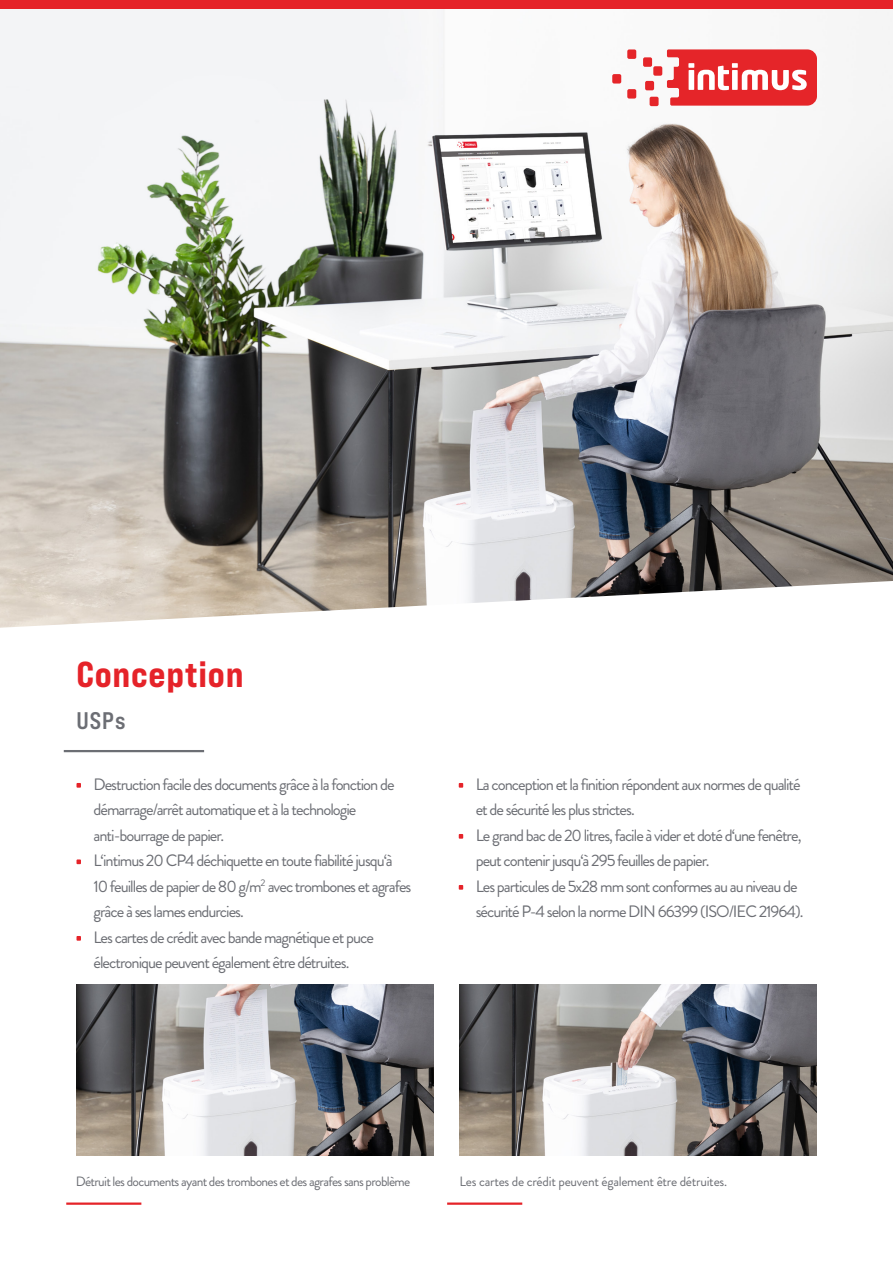
<style>
.page{position:relative;width:893px;height:1263px;background:#fff}
.page>*{position:absolute;margin:0;border:0;box-sizing:border-box;transform-origin:0 0}
.t1{font:36px "Bebas Neue Pro Exp Eb";letter-spacing:.02em;color:#e52329}
.t2{font:24px "Bebas Neue Pro Exp Bd";color:#6c6e74}
.t3{font:16.5px/25.5px "Brandon Grotesque";letter-spacing:-.06em;color:#6c6e74}
.t4{font:13.5px "Brandon Grotesque";letter-spacing:-.05em;color:#6c6e74}
.t5{font:13.5px "Brandon Grotesque";letter-spacing:-.02em;color:#6c6e74}
</style>
<div class="page">
<img style="left:0;top:8px;width:893px;height:573px">
<svg style="left:0;top:581px;width:891px;height:257px"></svg>
<div style="left:627px;top:49px;width:9px;height:10px;background:#e52529;border-radius:2px"></div>
<div style="left:627px;top:89px;width:9px;height:10px;background:#e52529;border-radius:2px"></div>
<div style="left:612px;top:74px;width:9px;height:10px;background:#e52529;border-radius:2px"></div>
<div style="left:645px;top:81px;width:9px;height:9px;background:#e52529;border-radius:2px"></div>
<div style="left:650px;top:97px;width:9px;height:9px;background:#e52529;border-radius:2px"></div>
<div style="left:653px;top:66px;width:9px;height:10px;background:#e52529;border-radius:2px"></div>
<div style="left:643px;top:57px;width:9px;height:10px;background:#e52529;border-radius:2px"></div>
<svg style="left:667px;top:49px;width:150px;height:57px"></svg>
<div style="left:0;top:0;width:893px;height:8px;background:#e52329"></div>
<hr style="left:66px;top:1202px;width:75px;height:3px;background:#e52329">
<hr style="left:447px;top:1202px;width:75px;height:3px;background:#e52329">
<hr style="left:64px;top:750px;width:140px;height:2px;background:#6c6e74">
<img style="left:77px;top:984px;width:357px;height:171px">
<img style="left:459px;top:984px;width:357px;height:171px">
<svg style="left:77px;top:783px;width:4px;height:5px"></svg>
<svg style="left:77px;top:859px;width:4px;height:5px"></svg>
<svg style="left:77px;top:936px;width:4px;height:5px"></svg>
<svg style="left:459px;top:783px;width:4px;height:5px"></svg>
<svg style="left:459px;top:834px;width:4px;height:5px"></svg>
<svg style="left:459px;top:885px;width:4px;height:5px"></svg>
<h1 class="t1" style="left:76px;top:652px;width:169px">Conception</h1>
<h2 class="t2" style="left:76px;top:706px;width:51px">USPs</h2>
<p class="t3" style="left:94px;top:771px;width:319px">Destruction facile des documents grâce à la fonction de démarrage/arrêt automatique et à la technologie anti-bourrage de papier.<br>L‘intimus 20 CP4 déchiquette en toute fiabilité jusqu‘à 10 feuilles de papier de 80 g/m<sup>2</sup> avec trombones et agrafes grâce à ses lames endurcies.<br>Les cartes de crédit avec bande magnétique et puce électronique peuvent également être détruites.</p>
<p class="t3" style="left:476px;top:771px;width:329px">La conception et la finition répondent aux normes de qualité et de sécurité les plus strictes.<br>Le grand bac de 20 litres, facile à vider et doté d‘une fenêtre, peut contenir jusqu‘à 295 feuilles de papier.<br>Les particules de 5x28 mm sont conformes au au niveau de sécurité P-4 selon la norme DIN 66399 (ISO/IEC 21964).</p>
<p class="t4" style="left:76px;top:1172px;width:336px">Détruit les documents ayant des trombones et des agrafes sans problème</p>
<p class="t5" style="left:460px;top:1172px;width:269px">Les cartes de crédit peuvent également être détruites.</p>
</div>
